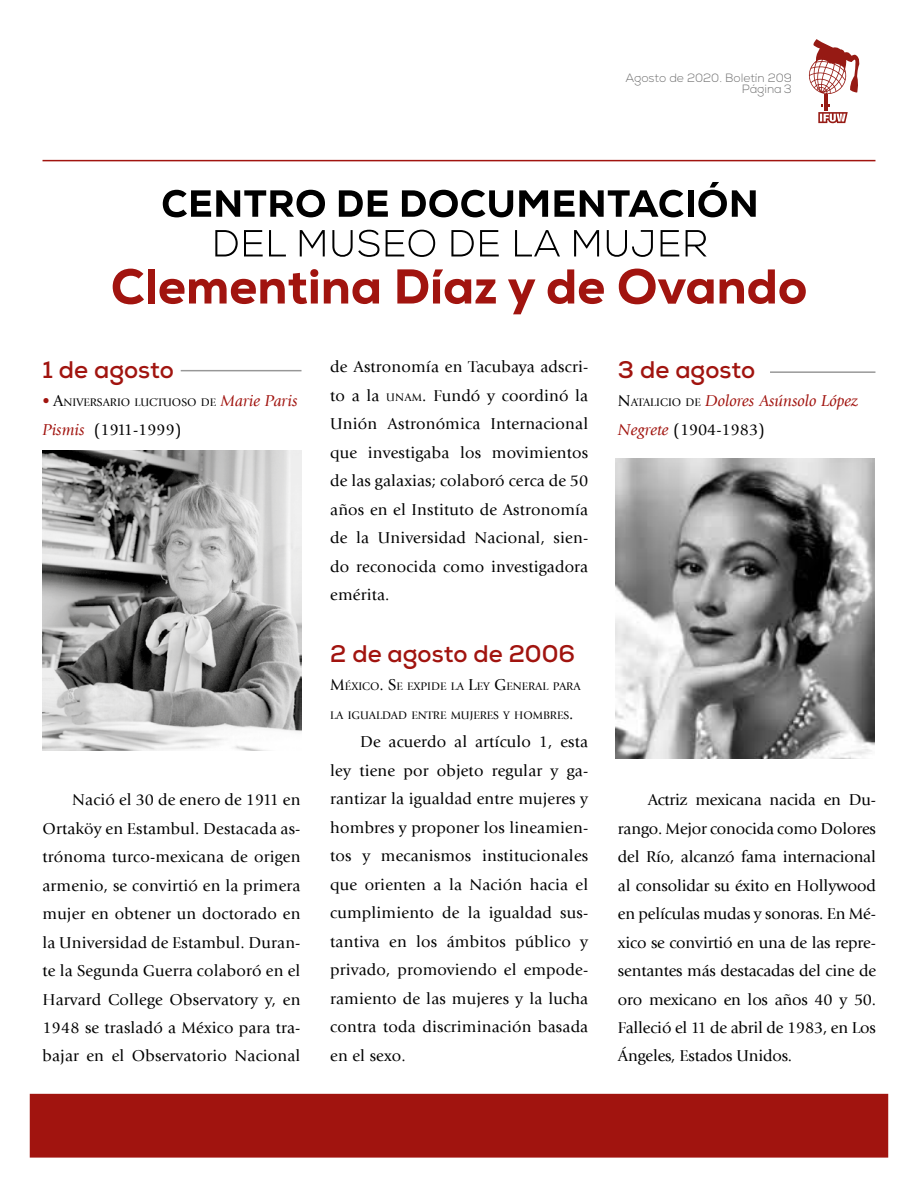
<style>
.page{position:relative;width:918px;height:1188px;background:#fff}
.page>*{position:absolute;margin:0;border:0;box-sizing:border-box;transform-origin:0 0}
.t1{font:700 24px "Nexa";color:#a1140f}
.t2{font:16.5px/28.5px "Giovanni LT";letter-spacing:.01em;color:#000;text-align:justify}
.t3{font:italic 16.5px/28.5px "Giovanni LT";color:#a1140f}
.t4{font:16.5px "Giovanni LT";color:#000}
.t5{font:300 12px/10.6px "Nexa";color:#707070;text-align:right}
.t6{font:11.55px "Giovanni LT";color:#000}
.s1{font-family:"Corbel";font-size:16.5px;color:#a1140f}
.s2{font-size:16.5px}
.s3{font-style:italic;font-size:16.5px;color:#a1140f}
.s4{font-style:italic;color:#a1140f}
.s5{font-size:11.55px}
.s6{font-style:normal;color:#000}
.s7{font-style:normal;font-size:11.55px;color:#000}
</style>
<div class="page">
<hr style="left:43px;top:160px;width:832px;height:1px;background:#a1140f">
<svg style="left:808px;top:39px;width:52px;height:84px"></svg>
<div style="left:30px;top:1094px;width:858px;height:64px;background:#a1140f"></div>
<svg style="left:163px;top:190px;width:162px;height:27px"></svg>
<svg style="left:339px;top:190px;width:49px;height:27px"></svg>
<svg style="left:402px;top:190px;width:111px;height:28px"></svg>
<svg style="left:519px;top:190px;width:29px;height:27px"></svg>
<svg style="left:554px;top:190px;width:130px;height:27px"></svg>
<div style="left:688px;top:190px;width:6px;height:27px;background:#000"></div>
<svg style="left:698px;top:182px;width:58px;height:35px"></svg>
<svg style="left:215px;top:230px;width:23px;height:26px"></svg>
<svg style="left:244px;top:230px;width:19px;height:26px"></svg>
<svg style="left:269px;top:230px;width:17px;height:26px"></svg>
<svg style="left:300px;top:230px;width:25px;height:26px"></svg>
<svg style="left:332px;top:230px;width:47px;height:27px"></svg>
<svg style="left:386px;top:230px;width:49px;height:27px"></svg>
<svg style="left:451px;top:230px;width:23px;height:26px"></svg>
<svg style="left:480px;top:230px;width:19px;height:26px"></svg>
<svg style="left:515px;top:230px;width:45px;height:26px"></svg>
<svg style="left:574px;top:230px;width:25px;height:26px"></svg>
<svg style="left:607px;top:230px;width:46px;height:27px"></svg>
<svg style="left:661px;top:230px;width:18px;height:26px"></svg>
<svg style="left:686px;top:230px;width:20px;height:26px"></svg>
<svg style="left:113px;top:269px;width:31px;height:35px"></svg>
<div style="left:148px;top:269px;width:7px;height:35px;background:#a1140f"></div>
<svg style="left:159px;top:269px;width:159px;height:35px"></svg>
<svg style="left:324px;top:279px;width:55px;height:25px"></svg>
<svg style="left:397px;top:269px;width:99px;height:35px"></svg>
<svg style="left:508px;top:279px;width:27px;height:35px"></svg>
<svg style="left:548px;top:269px;width:56px;height:35px"></svg>
<svg style="left:619px;top:269px;width:95px;height:35px"></svg>
<svg style="left:720px;top:269px;width:86px;height:35px"></svg>
<img style="left:43px;top:451px;width:259px;height:299px">
<img style="left:615px;top:458px;width:259px;height:300px">
<hr style="left:181px;top:370px;width:121px;height:1px;background:#000">
<hr style="left:770px;top:371px;width:105px;height:2px;background:#000">
<p class="t5" style="left:626px;top:73px;width:168px">Agosto de 2020. Boletín 209<br>Página 3</p>
<h1 class="t1" style="left:43px;top:354px;width:133px">1 de agosto</h1>
<p class="t6" style="left:43px;top:396px;width:257px"><span class="s1">•</span> <span class="s2">A</span>NIVERSARIO LUCTUOSO DE <span class="s3">Marie Paris</span></p>
<p class="t4" style="left:43px;top:420px;width:141px"><span class="s4">Pismisş</span> (1911-1999)</p>
<p class="t2" style="left:43px;top:786px;width:259px;text-indent:30px">Nació el 30 de enero de 1911 en Ortaköy en Estambul. Destacada as&shy;trónoma turco-mexicana de origen armenio, se convirtió en la primera mujer en obtener un doctorado en la Universidad de Estambul. Duran&shy;te la Segunda Guerra colaboró en el Harvard College Observatory y, en 1948 se trasladó a México para tra&shy;bajar en el Observatorio Nacional</p>
<p class="t2" style="left:330px;top:353px;width:259px">de Astronomía en Tacubaya adscri&shy;to a la <span class="s5">UNAM</span>. Fundó y coordinó la Unión Astronómica Internacional que investigaba los movimientos de las galaxias; colaboró cerca de 50 años en el Instituto de Astronomía de la Universidad Nacional, sien&shy;do reconocida como investigadora emérita.</p>
<h1 class="t1" style="left:330px;top:638px;width:246px">2 de agosto de 2006</h1>
<p class="t6" style="left:330px;top:680px;width:252px"><span class="s2">M</span>ÉXICO<span class="s2">. S</span>E EXPIDE LA <span class="s2">L</span>EY <span class="s2">G</span>ENERAL PARA</p>
<p class="t6" style="left:330px;top:709px;width:245px">LA IGUALDAD ENTRE MUJERES Y HOMBRES<span class="s2">.</span></p>
<p class="t2" style="left:330px;top:728px;width:260px;text-indent:30px">De acuerdo al artículo 1, esta ley tiene por objeto regular y ga&shy;rantizar la igualdad entre mujeres y hombres y proponer los lineamien&shy;tos y mecanismos institucionales que orienten a la Nación hacia el cumplimiento de la igualdad sus&shy;tantiva en los ámbitos público y privado, promoviendo el empode&shy;ramiento de las mujeres y la lucha contra toda discriminación basada en el sexo.</p>
<h1 class="t1" style="left:618px;top:354px;width:139px">3 de agosto</h1>
<p class="t3" style="left:618px;top:387px;width:242px"><span class="s6">N</span><span class="s7">ATALICIO DE</span> Dolores Asúnsolo López<br>Negrete <span class="s6">(1904-1983)</span></p>
<p class="t2" style="left:618px;top:786px;width:260px;text-indent:30px">Actriz mexicana nacida en Du&shy;rango. Mejor conocida como Dolores del Río, alcanzó fama internacional al consolidar su éxito en Hollywood en películas mudas y sonoras. En Mé&shy;xico se convirtió en una de las repre&shy;sentantes más destacadas del cine de oro mexicano en los años 40 y 50.<br>Falleció el 11 de abril de 1983, en Los Ángeles, Estados Unidos.</p>
</div>
